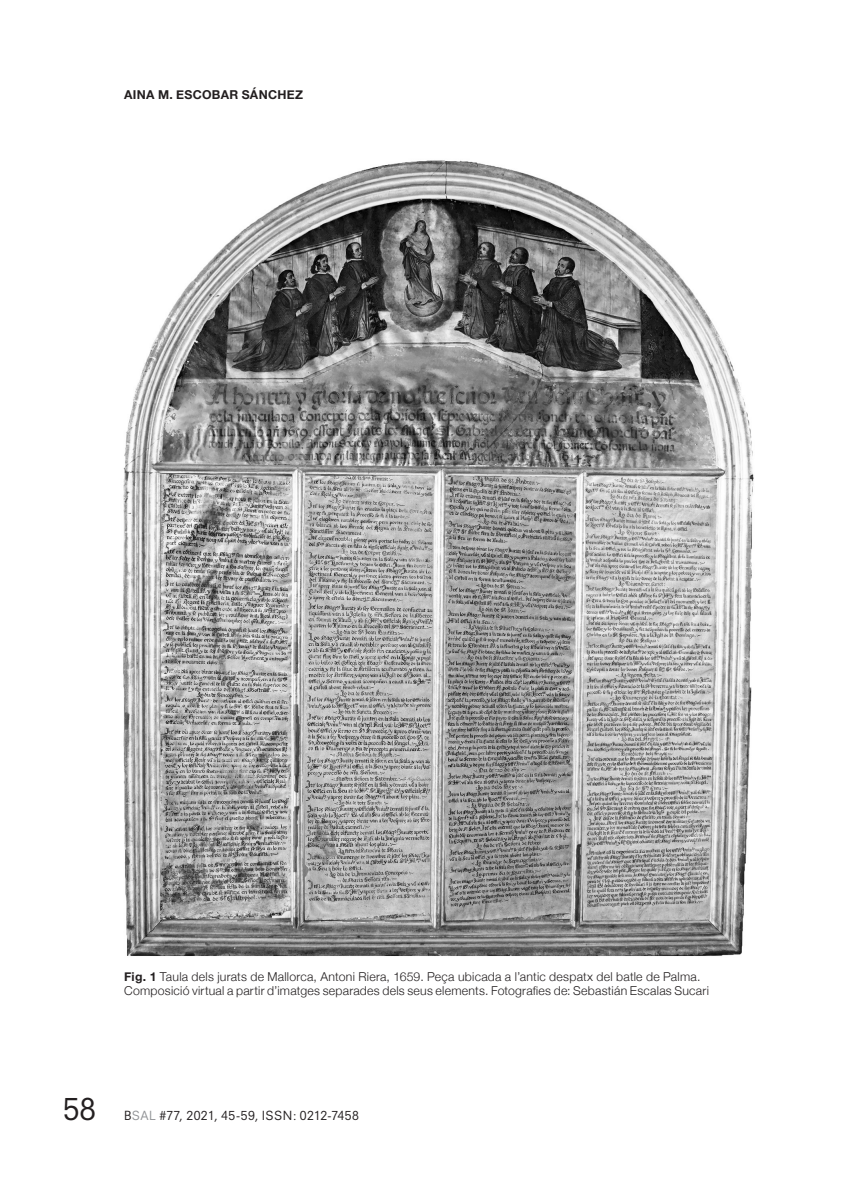
<style>
.page{position:relative;width:844px;height:1191px;background:#fff}
.page>*{position:absolute;margin:0;border:0;box-sizing:border-box;transform-origin:0 0}
.t1{font:29.75px "Neuzeit S";color:#231f20}
.peu_de_pàg{font:300 12.25px "Helvetica Neue";letter-spacing:.02em;color:#231f20}
.t2{font:12.25px "Neuzeit S";letter-spacing:.035em;color:#231f20}
.t3{font:700 12.25px "Helvetica Neue";letter-spacing:.025em;color:#231f20}
.s1{font-weight:700}
.s2{color:#939598}
</style>
<div class="page">
<img style="left:123px;top:160px;width:631px;height:796px">
<p class="t3" style="left:124px;top:85px;width:180px">AINA M. ESCOBAR SÁNCHEZ</p>
<p class="peu_de_pàg" style="left:124px;top:966px;width:577px"><span class="s1">Fig. 1</span> Taula dels jurats de Mallorca, Antoni Riera, 1659. Peça ubicada a l’antic despatx del batle de Palma.</p>
<p class="peu_de_pàg" style="left:124px;top:981px;width:586px">Composició virtual a partir d’imatges separades dels seus elements. Fotografies de: Sebastián Escalas Sucari</p>
<h1 class="t1" style="left:63px;top:1090px;width:35px">58</h1>
<p class="t2" style="left:124px;top:1107px;width:236px">B<span class="s2">SAL</span> #77, 2021, 45-59, ISSN: 0212-7458</p>
</div>
